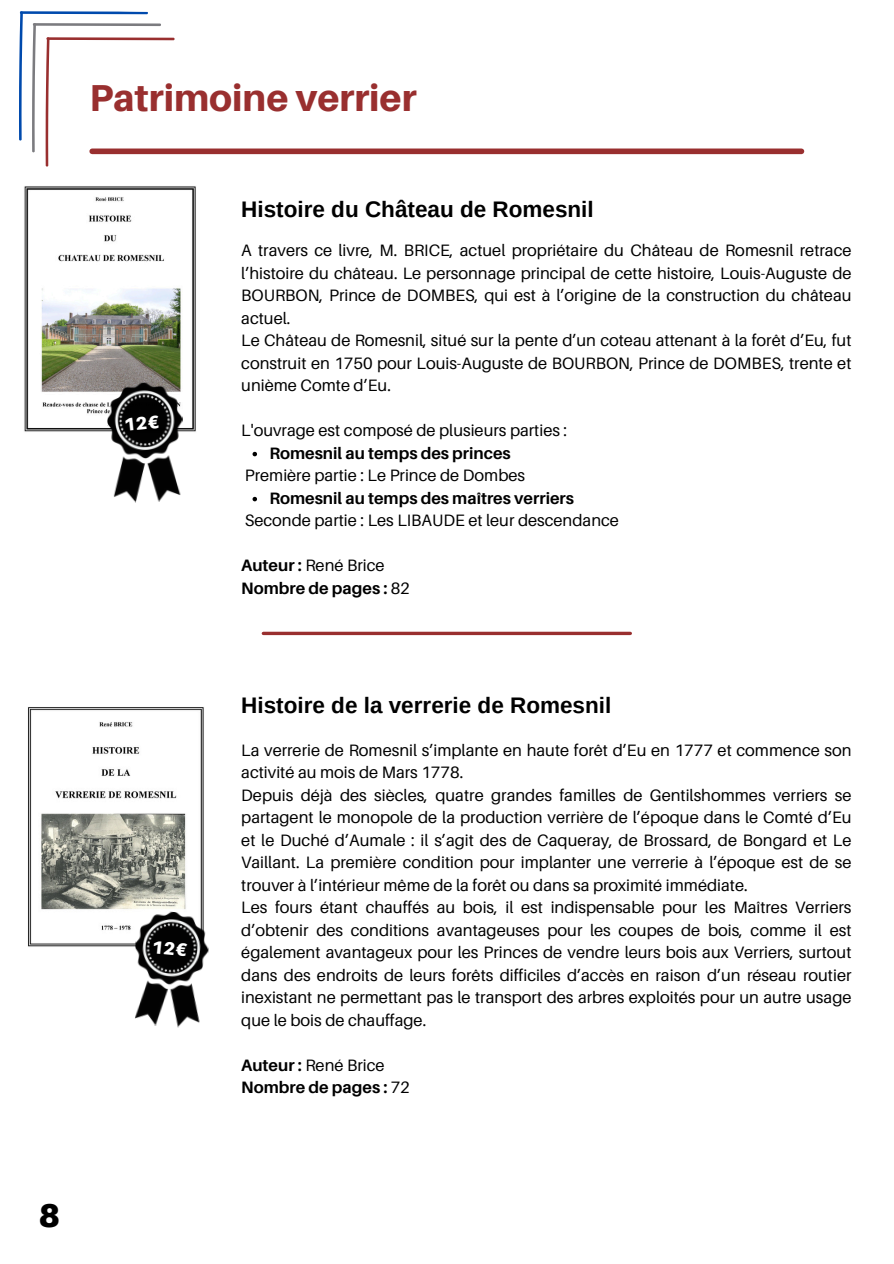
<style>
.page{position:relative;width:894px;height:1264px;background:#fff}
.page>*{position:absolute;margin:0;border:0;box-sizing:border-box;transform-origin:0 0}
.t1{font:800 37.5px "Aileron";color:#992f2f}
.t2{font:900 33px "Aileron";color:#000}
.t3{font:700 22.5px "Arimo";color:#000}
.t4{font:16.5px/22.5px "Aileron";color:#000;text-align:justify}
.t5{font:700 16.5px "Aileron";color:#000}
.s1{font-weight:700}
.s2{font-weight:400}
</style>
<div class="page">
<img style="left:24px;top:186px;width:172px;height:246px">
<div style="left:92px;top:148px;width:709px;height:6px;background:#992f2f"></div>
<svg style="left:252px;top:452px;width:5px;height:4px"></svg>
<svg style="left:252px;top:497px;width:5px;height:4px"></svg>
<img style="left:28px;top:707px;width:176px;height:240px">
<img style="left:106px;top:382px;width:79px;height:121px">
<img style="left:130px;top:909px;width:79px;height:119px">
<svg style="left:263px;top:631px;width:367px;height:4px"></svg>
<svg style="left:19px;top:11px;width:156px;height:156px"></svg>
<svg style="left:125px;top:415px;width:34px;height:16px"></svg>
<svg style="left:153px;top:940px;width:34px;height:16px"></svg>
<p class="t1" style="left:89px;top:75px;width:328px">Patrimoine verrier</p>
<h1 class="t3" style="left:241px;top:197px;width:354px">Histoire du Château de Romesnil</h1>
<p class="t4" style="left:241px;top:239px;width:611px">A travers ce livre, M. BRICE, actuel propriétaire du Château de Romesnil retrace l’histoire du château. Le personnage principal de cette histoire, Louis-Auguste de BOURBON, Prince de DOMBES, qui est à l’origine de la construction du château actuel.</p>
<p class="t4" style="left:241px;top:329px;width:611px">Le Château de Romesnil, situé sur la pente d’un coteau attenant à la forêt d’Eu, fut construit en 1750 pour Louis-Auguste de BOURBON, Prince de DOMBES, trente et unième Comte d’Eu.</p>
<p class="t4" style="left:241px;top:419px;width:327px">L'ouvrage est composé de plusieurs parties :</p>
<h3 class="t5" style="left:269px;top:442px;width:243px">Romesnil au temps des princes</h3>
<h2 class="t4" style="left:245px;top:464px;width:281px">Première partie : Le Prince de Dombes</h2>
<p class="t5" style="left:269px;top:487px;width:306px">Romesnil au temps des maîtres verriers</p>
<p class="t4" style="left:245px;top:509px;width:375px">Seconde partie : Les LIBAUDE et leur descendance</p>
<p class="t4" style="left:241px;top:554px;width:145px"><span class="s1">Auteur :</span> René Brice</p>
<p class="t5" style="left:241px;top:577px;width:170px">Nombre de pages : <span class="s2">82</span></p>
<p class="t3" style="left:241px;top:692px;width:371px">Histoire de la verrerie de Romesnil</p>
<p class="t4" style="left:241px;top:738px;width:611px">La verrerie de Romesnil s’implante en haute forêt d’Eu en 1777 et commence son activité au mois de Mars 1778.</p>
<p class="t4" style="left:241px;top:783px;width:611px">Depuis déjà des siècles, quatre grandes familles de Gentilshommes verriers se partagent le monopole de la production verrière de l’époque dans le Comté d’Eu et le Duché d’Aumale : il s’agit des de Caqueray, de Brossard, de Bongard et Le Vaillant. La première condition pour implanter une verrerie à l’époque est de se trouver à l’intérieur même de la forêt ou dans sa proximité immédiate.</p>
<p class="t4" style="left:241px;top:895px;width:611px">Les fours étant chauffés au bois, il est indispensable pour les Maîtres Verriers d’obtenir des conditions avantageuses pour les coupes de bois, comme il est également avantageux pour les Princes de vendre leurs bois aux Verriers, surtout dans des endroits de leurs forêts difficiles d’accès en raison d’un réseau routier inexistant ne permettant pas le transport des arbres exploités pour un autre usage que le bois de chauffage.</p>
<p class="t4" style="left:241px;top:1053px;width:145px"><span class="s1">Auteur :</span> René Brice</p>
<p class="t5" style="left:241px;top:1077px;width:170px">Nombre de pages : <span class="s2">72</span></p>
<p class="t2" style="left:38px;top:1195px;width:23px">8</p>
</div>
